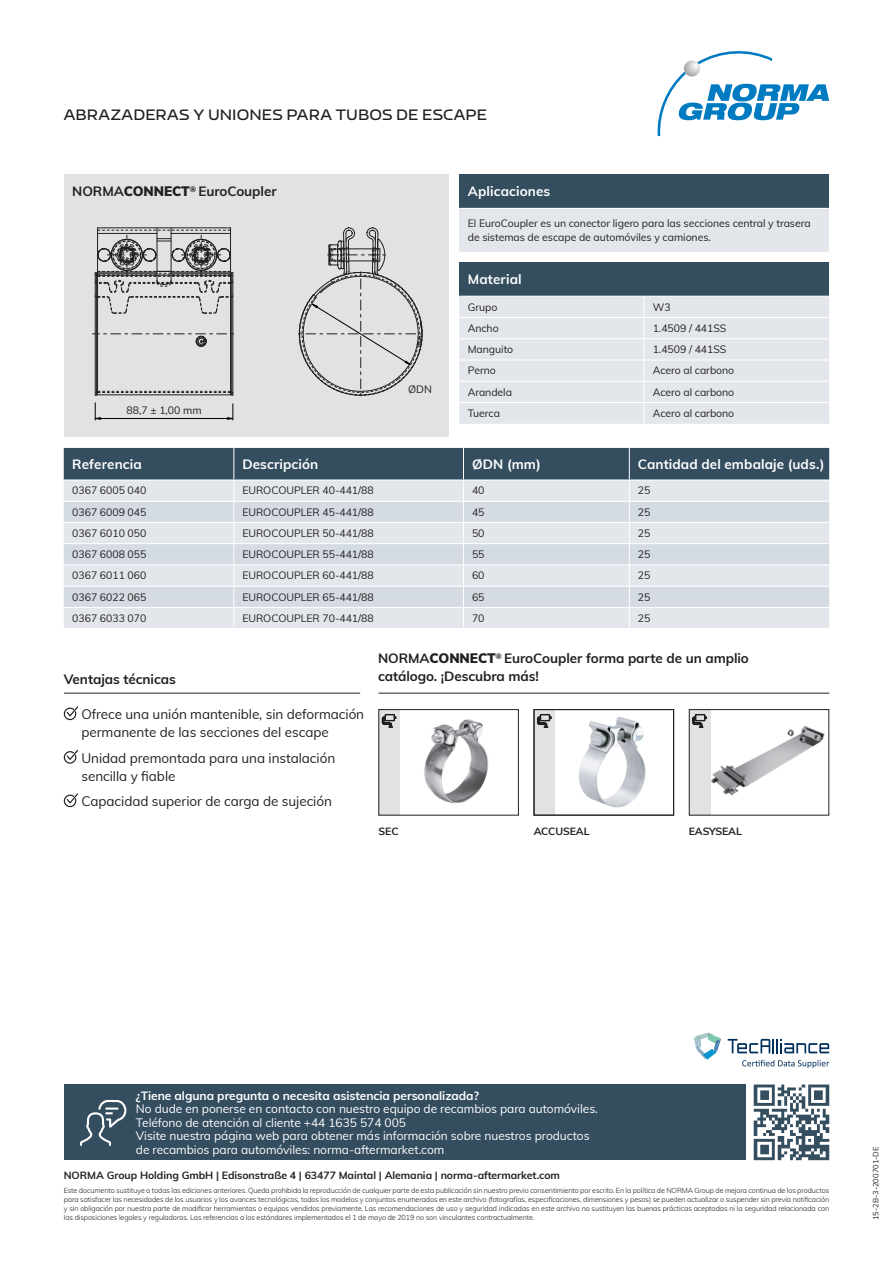
<style>
.page{position:relative;width:893px;height:1263px;background:#fff}
.page>*{position:absolute;margin:0;border:0;box-sizing:border-box;transform-origin:0 0}
.t1{font:600 15px "Nizzoli";letter-spacing:.01em;color:#231f20}
.t2{font:13.5px/18px "Muli";letter-spacing:-.005em;color:#231f20}
.t3{font:700 13.5px/18px "Muli";letter-spacing:-.005em;color:#231f20}
.t4{font:700 13.5px "Muli";letter-spacing:.005em;color:#fff}
.t5{font:12px/13.5px "Muli";letter-spacing:-.005em;color:#fff}
.t6{font:700 12px "Muli";letter-spacing:-.005em;color:#fff}
.t7{font:10.5px/13.5px "Muli";letter-spacing:-.005em;color:#231f20}
.t8{font:700 10.5px "Muli";letter-spacing:-.005em;color:#231f20}
.t9{font:7.5px "Muli";letter-spacing:.015em;color:#231f20}
.t10{font:300 7.2px/9px "Muli";letter-spacing:-.015em;color:#231f20;text-align:justify}
.s1{font-weight:900}
</style>
<div class="page">
<svg style="left:64px;top:448px;width:765px;height:180px;background:#c1c9d1"></svg>
<hr style="left:234px;top:448px;width:1px;height:31px;background:#fff">
<hr style="left:463px;top:448px;width:1px;height:31px;background:#fff">
<hr style="left:629px;top:448px;width:1px;height:31px;background:#fff">
<hr style="left:64px;top:479px;width:170px;height:1px;background:#fff">
<hr style="left:234px;top:479px;width:229px;height:1px;background:#fff">
<hr style="left:463px;top:479px;width:166px;height:1px;background:#fff">
<hr style="left:629px;top:479px;width:200px;height:1px;background:#fff">
<div style="left:459px;top:174px;width:370px;height:34px;background:#344d5f"></div>
<div style="left:459px;top:208px;width:370px;height:44px;background:#e3e7ec"></div>
<hr style="left:459px;top:208px;width:370px;height:1px;background:#fff">
<svg style="left:64px;top:706px;width:14px;height:14px"></svg>
<svg style="left:64px;top:750px;width:14px;height:14px"></svg>
<svg style="left:64px;top:793px;width:14px;height:14px"></svg>
<hr style="left:64px;top:693px;width:296px;height:1px;background:#231f20">
<svg style="left:378px;top:709px;width:141px;height:107px"></svg>
<svg style="left:688px;top:709px;width:142px;height:107px"></svg>
<hr style="left:378px;top:693px;width:451px;height:1px;background:#231f20">
<svg style="left:533px;top:709px;width:141px;height:107px"></svg>
<div style="left:64px;top:174px;width:385px;height:263px;background:#e1e2e4"></div>
<hr style="left:95px;top:272px;width:1px;height:123px;background:#231f20">
<hr style="left:96px;top:272px;width:1px;height:123px;background:#231f20">
<hr style="left:97px;top:228px;width:1px;height:45px;background:#231f20">
<hr style="left:97px;top:273px;width:1px;height:122px;background:#231f20">
<hr style="left:157px;top:228px;width:1px;height:45px;background:#231f20">
<hr style="left:171px;top:228px;width:1px;height:45px;background:#231f20">
<hr style="left:230px;top:228px;width:1px;height:45px;background:#231f20">
<hr style="left:230px;top:273px;width:1px;height:122px;background:#231f20">
<hr style="left:231px;top:272px;width:1px;height:123px;background:#231f20">
<hr style="left:233px;top:272px;width:1px;height:123px;background:#231f20">
<hr style="left:98px;top:228px;width:133px;height:1px;background:#231f20">
<svg style="left:95px;top:391px;width:138px;height:5px"></svg>
<svg style="left:95px;top:230px;width:138px;height:84px"></svg>
<svg style="left:92px;top:334px;width:142px;height:13px"></svg>
<hr style="left:95px;top:418px;width:138px;height:1px;background:#000001">
<svg style="left:94px;top:403px;width:7px;height:17px"></svg>
<svg style="left:227px;top:404px;width:7px;height:16px"></svg>
<svg style="left:298px;top:227px;width:125px;height:170px"></svg>
<div style="left:459px;top:262px;width:370px;height:34px;background:#344d5f"></div>
<div style="left:459px;top:297px;width:370px;height:127px;background:#e3e7ec"></div>
<svg style="left:644px;top:297px;width:1px;height:127px"></svg>
<hr style="left:459px;top:317px;width:185px;height:1px;background:#fff">
<hr style="left:644px;top:317px;width:185px;height:1px;background:#fff">
<hr style="left:459px;top:338px;width:185px;height:1px;background:#fff">
<hr style="left:644px;top:338px;width:185px;height:1px;background:#fff">
<hr style="left:459px;top:359px;width:185px;height:1px;background:#fff">
<hr style="left:644px;top:359px;width:185px;height:1px;background:#fff">
<hr style="left:459px;top:381px;width:185px;height:1px;background:#fff">
<hr style="left:644px;top:381px;width:185px;height:1px;background:#fff">
<hr style="left:459px;top:402px;width:185px;height:1px;background:#fff">
<hr style="left:644px;top:402px;width:185px;height:1px;background:#fff">
<img style="left:745px;top:1084px;width:85px;height:77px">
<div style="left:64px;top:1084px;width:681px;height:75px;background:#344d5f"></div>
<svg style="left:80px;top:1100px;width:47px;height:46px"></svg>
<svg style="left:728px;top:1039px;width:101px;height:14px"></svg>
<svg style="left:694px;top:1032px;width:27px;height:28px"></svg>
<svg style="left:742px;top:1060px;width:87px;height:8px"></svg>
<svg style="left:658px;top:72px;width:171px;height:64px"></svg>
<svg style="left:698px;top:51px;width:74px;height:13px"></svg>
<svg style="left:684px;top:60px;width:16px;height:17px"></svg>
<h1 class="t1" style="left:64px;top:105px;width:425px">ABRAZADERAS Y UNIONES PARA TUBOS DE ESCAPE</h1>
<h2 class="t3" style="left:72px;top:182px;width:206px">NORMA<span class="s1">CONNECT</span><sup>®</sup> EuroCoupler</h2>
<h3 class="t7" style="left:127px;top:403px;width:76px">88,7 ± 1,00 mm</h3>
<h3 class="t7" style="left:408px;top:382px;width:25px">ØDN</h3>
<h2 class="t4" style="left:468px;top:182px;width:84px">Aplicaciones</h2>
<h3 class="t7" style="left:468px;top:216px;width:344px">El EuroCoupler es un conector ligero para las secciones central y trasera de sistemas de escape de automóviles y camiones.</h3>
<h2 class="t4" style="left:468px;top:269px;width:55px">Material</h2>
<h3 class="t7" style="left:468px;top:300px;width:31px">Grupo</h3>
<h3 class="t7" style="left:653px;top:300px;width:19px">W3</h3>
<h3 class="t7" style="left:468px;top:321px;width:32px">Ancho</h3>
<h3 class="t7" style="left:653px;top:321px;width:75px">1.4509 / 441SS</h3>
<h3 class="t7" style="left:468px;top:342px;width:47px">Manguito</h3>
<h3 class="t7" style="left:653px;top:342px;width:75px">1.4509 / 441SS</h3>
<h3 class="t7" style="left:468px;top:363px;width:30px">Perno</h3>
<h3 class="t7" style="left:653px;top:363px;width:83px">Acero al carbono</h3>
<h3 class="t7" style="left:468px;top:385px;width:46px">Arandela</h3>
<h3 class="t7" style="left:653px;top:385px;width:83px">Acero al carbono</h3>
<h3 class="t7" style="left:468px;top:406px;width:34px">Tuerca</h3>
<h3 class="t7" style="left:653px;top:406px;width:83px">Acero al carbono</h3>
<h2 class="t4" style="left:72px;top:454px;width:71px">Referencia</h2>
<h2 class="t4" style="left:242px;top:454px;width:78px">Descripción</h2>
<h2 class="t4" style="left:472px;top:454px;width:70px">ØDN (mm)</h2>
<h2 class="t4" style="left:638px;top:454px;width:188px">Cantidad del embalaje (uds.)</h2>
<h3 class="t7" style="left:72px;top:483px;width:76px">0367 6005 040</h3>
<h3 class="t7" style="left:242px;top:483px;width:133px">EUROCOUPLER 40-441/88</h3>
<h3 class="t7" style="left:472px;top:483px;width:14px">40</h3>
<h3 class="t7" style="left:638px;top:483px;width:14px">25</h3>
<h3 class="t7" style="left:72px;top:505px;width:76px">0367 6009 045</h3>
<h3 class="t7" style="left:242px;top:505px;width:133px">EUROCOUPLER 45-441/88</h3>
<h3 class="t7" style="left:472px;top:505px;width:14px">45</h3>
<h3 class="t7" style="left:638px;top:505px;width:14px">25</h3>
<h3 class="t7" style="left:72px;top:526px;width:76px">0367 6010 050</h3>
<h3 class="t7" style="left:242px;top:526px;width:133px">EUROCOUPLER 50-441/88</h3>
<h3 class="t7" style="left:472px;top:526px;width:14px">50</h3>
<h3 class="t7" style="left:638px;top:526px;width:14px">25</h3>
<h3 class="t7" style="left:72px;top:547px;width:76px">0367 6008 055</h3>
<h3 class="t7" style="left:242px;top:547px;width:133px">EUROCOUPLER 55-441/88</h3>
<h3 class="t7" style="left:472px;top:547px;width:14px">55</h3>
<h3 class="t7" style="left:638px;top:547px;width:14px">25</h3>
<h3 class="t7" style="left:72px;top:568px;width:76px">0367 6011 060</h3>
<h3 class="t7" style="left:242px;top:568px;width:133px">EUROCOUPLER 60-441/88</h3>
<h3 class="t7" style="left:472px;top:568px;width:14px">60</h3>
<h3 class="t7" style="left:638px;top:568px;width:14px">25</h3>
<h3 class="t7" style="left:72px;top:589px;width:76px">0367 6022 065</h3>
<h3 class="t7" style="left:242px;top:589px;width:133px">EUROCOUPLER 65-441/88</h3>
<h3 class="t7" style="left:472px;top:589px;width:14px">65</h3>
<h3 class="t7" style="left:638px;top:589px;width:14px">25</h3>
<h3 class="t7" style="left:72px;top:611px;width:76px">0367 6033 070</h3>
<h3 class="t7" style="left:242px;top:611px;width:133px">EUROCOUPLER 70-441/88</h3>
<h3 class="t7" style="left:472px;top:611px;width:14px">70</h3>
<h3 class="t7" style="left:638px;top:611px;width:14px">25</h3>
<h2 class="t3" style="left:64px;top:670px;width:114px">Ventajas técnicas</h2>
<h2 class="t2" style="left:81px;top:704px;width:284px">Ofrece una unión mantenible, sin deformación permanente de las secciones del escape</h2>
<h2 class="t2" style="left:81px;top:748px;width:255px">Unidad premontada para una instalación sencilla y fiable</h2>
<h2 class="t2" style="left:81px;top:791px;width:252px">Capacidad superior de carga de sujeción</h2>
<h2 class="t3" style="left:378px;top:649px;width:372px">NORMA<span class="s1">CONNECT</span><sup>®</sup> EuroCoupler forma parte de un amplio catálogo. ¡Descubra más!</h2>
<h3 class="t8" style="left:378px;top:823px;width:22px">SEC</h3>
<h3 class="t8" style="left:534px;top:823px;width:57px">ACCUSEAL</h3>
<h3 class="t8" style="left:689px;top:823px;width:55px">EASYSEAL</h3>
<h3 class="t6" style="left:136px;top:1086px;width:344px">¿Tiene alguna pregunta o necesita asistencia personalizada?</h3>
<p class="t5" style="left:136px;top:1101px;width:463px">No dude en ponerse en contacto con nuestro equipo de recambios para automóviles.<br>Teléfono de atención al cliente +44 1635 574 005<br>Visite nuestra página web para obtener más información sobre nuestros productos de recambios para automóviles: norma-aftermarket.com</p>
<p class="t10" style="left:64px;top:1186px;width:767px">Este documento sustituye a todas las ediciones anteriores. Queda prohibida la reproducción de cualquier parte de esta publicación sin nuestro previo consentimiento por escrito. En la política de NORMA Group de mejora continua de los productos para satisfacer las necesidades de los usuarios y los avances tecnológicos, todos los modelos y conjuntos enumerados en este archivo (fotografías, especificaciones, dimensiones y pesos) se pueden actualizar o suspender sin previa notificación y sin obligación por nuestra parte de modificar herramientas o equipos vendidos previamente. Las recomendaciones de uso y seguridad indicadas en este archivo no sustituyen las buenas prácticas aceptadas ni la seguridad relacionada con las disposiciones legales y reguladoras. Las referencias a los estándares implementados el 1 de mayo de 2019 no son vinculantes contractualmente.</p>
<h3 class="t8" style="left:64px;top:1167px;width:498px">NORMA Group Holding GmbH | Edisonstraße 4 | 63477 Maintal | Alemania | norma-aftermarket.com</h3>
<p class="t9" style="left:870px;top:1220px;width:76px;rotate:-90deg">15-2B-3-200701-DE</p>
</div>
